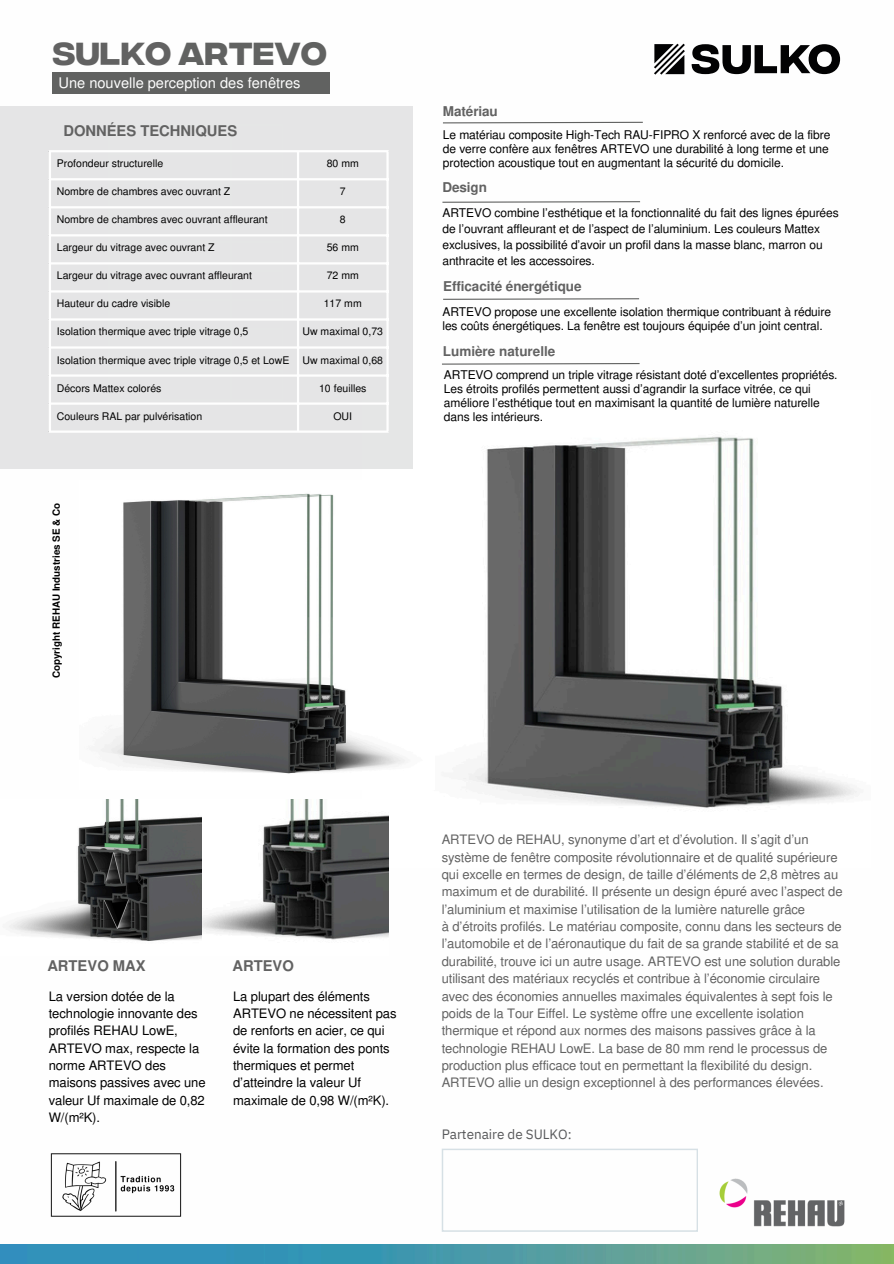
<style>
.page{position:relative;width:894px;height:1264px;background:#fff}
.page>*{position:absolute;margin:0;border:0;box-sizing:border-box;transform-origin:0 0}
.t1{font:600 31.65px "Integral CF";color:#616261}
.t2{font:700 14.7px "Nimbus San L";color:#626262}
.t3{font:14.7px "Nimbus San L";color:#fefefe}
.t4{font:700 13.5px "Nimbus San L";letter-spacing:-.005em;color:#626262}
.t5{font:13.5px "IBM Plex Sans";letter-spacing:-.005em;color:#58595b}
.t6{font:13.05px/17.4px "Nimbus San L";letter-spacing:-.005em;color:#626262}
.t7{font:13.05px/17.4px "Nimbus San L";letter-spacing:-.005em;color:#000}
.t8{font:12px/14px "Nimbus San L";letter-spacing:-.005em;color:#000}
.t9{font:10.5px "Nimbus San L";color:#000}
.t10{font:700 9.9px "Nimbus San L";color:#000}
.s1{color:#626262}
</style>
<div class="page">
<svg style="left:441px;top:1148px;width:257px;height:83px"></svg>
<img style="left:719px;top:1178px;width:126px;height:49px">
<img style="left:0;top:1244px;width:893px;height:19px">
<img style="left:388px;top:436px;width:469px;height:431px">
<img style="left:100px;top:480px;width:334px;height:309px">
<div style="left:0;top:106px;width:413px;height:363px;background:#e5e5e6"></div>
<hr style="left:49px;top:152px;width:2px;height:278px;background:#fefefe">
<hr style="left:297px;top:152px;width:2px;height:278px;background:#fefefe">
<hr style="left:386px;top:152px;width:2px;height:278px;background:#fefefe">
<hr style="left:49px;top:150px;width:339px;height:2px;background:#fefefe">
<hr style="left:49px;top:178px;width:339px;height:2px;background:#fefefe">
<hr style="left:49px;top:206px;width:339px;height:2px;background:#fefefe">
<hr style="left:49px;top:234px;width:339px;height:2px;background:#fefefe">
<hr style="left:49px;top:262px;width:339px;height:2px;background:#fefefe">
<hr style="left:49px;top:290px;width:339px;height:2px;background:#fefefe">
<hr style="left:49px;top:318px;width:339px;height:2px;background:#fefefe">
<hr style="left:49px;top:346px;width:339px;height:2px;background:#fefefe">
<hr style="left:49px;top:374px;width:339px;height:3px;background:#fefefe">
<hr style="left:49px;top:402px;width:339px;height:3px;background:#fefefe">
<hr style="left:49px;top:430px;width:339px;height:3px;background:#fefefe">
<svg style="left:443px;top:298px;width:197px;height:2px"></svg>
<svg style="left:442px;top:363px;width:198px;height:2px"></svg>
<svg style="left:442px;top:201px;width:199px;height:2px"></svg>
<svg style="left:443px;top:121px;width:200px;height:3px"></svg>
<img style="left:8px;top:799px;width:380px;height:142px">
<svg style="left:654px;top:44px;width:30px;height:31px"></svg>
<svg style="left:691px;top:44px;width:148px;height:30px"></svg>
<div style="left:53px;top:73px;width:277px;height:21px;background:#616261"></div>
<img style="left:50px;top:1153px;width:132px;height:64px">
<h5 class="t1" style="left:53px;top:37px;width:276px"><span class="s1">SULKO</span> ARTEVO</h5>
<h5 class="t3" style="left:59px;top:78px;width:243px">Une nouvelle perception des fenêtres</h5>
<h2 class="t2" style="left:63px;top:125px;width:175px">DONNÉES TECHNIQUES</h2>
<p class="t9" style="left:57px;top:160px;width:108px">Profondeur structurelle</p>
<p class="t9" style="left:326px;top:160px;width:34px">80 mm</p>
<p class="t9" style="left:57px;top:188px;width:175px">Nombre de chambres avec ouvrant Z</p>
<p class="t9" style="left:340px;top:188px;width:7px">7</p>
<p class="t9" style="left:57px;top:216px;width:212px">Nombre de chambres avec ouvrant affleurant</p>
<p class="t9" style="left:340px;top:216px;width:7px">8</p>
<p class="t9" style="left:57px;top:244px;width:159px">Largeur du vitrage avec ouvrant Z</p>
<p class="t9" style="left:326px;top:244px;width:34px">56 mm</p>
<p class="t9" style="left:57px;top:272px;width:196px">Largeur du vitrage avec ouvrant affleurant</p>
<p class="t9" style="left:326px;top:272px;width:34px">72 mm</p>
<p class="t9" style="left:57px;top:300px;width:115px">Hauteur du cadre visible</p>
<p class="t9" style="left:324px;top:300px;width:39px">117 mm</p>
<p class="t9" style="left:57px;top:328px;width:193px">Isolation thermique avec triple vitrage 0,5</p>
<p class="t9" style="left:302px;top:328px;width:82px">Uw maximal 0,73</p>
<p class="t9" style="left:57px;top:356px;width:234px">Isolation thermique avec triple vitrage 0,5 et LowE</p>
<p class="t9" style="left:302px;top:356px;width:82px">Uw maximal 0,68</p>
<p class="t9" style="left:57px;top:384px;width:106px">Décors Mattex colorés</p>
<p class="t9" style="left:319px;top:384px;width:49px">10 feuilles</p>
<p class="t9" style="left:57px;top:412px;width:147px">Couleurs RAL par pulvérisation</p>
<h3 class="t9" style="left:333px;top:412px;width:20px">OUI</h3>
<h2 class="t10" style="left:53px;top:678px;width:177px;rotate:-90deg">Copyright REHAU Industries SE &amp; Co</h2>
<p class="t4" style="left:443px;top:106px;width:56px">Matériau</p>
<h5 class="t8" style="left:443px;top:129px;width:389px">Le matériau composite High-Tech RAU-FIPRO X renforcé avec de la fibre de verre confère aux fenêtres ARTEVO une durabilité à long terme et une protection acoustique tout en augmentant la sécurité du domicile.</h5>
<h3 class="t4" style="left:442px;top:183px;width:46px">Design</h3>
<h5 class="t8" style="left:442px;top:206px;width:397px;line-height:16px">ARTEVO combine l’esthétique et la fonctionnalité du fait des lignes épurées de l’ouvrant affleurant et de l’aspect de l’aluminium. Les couleurs Mattex exclusives, la possibilité d’avoir un profil dans la masse blanc, marron ou anthracite et les accessoires.</h5>
<h3 class="t4" style="left:443px;top:281px;width:140px">Efficacité énergétique</h3>
<h5 class="t8" style="left:442px;top:306px;width:390px">ARTEVO propose une excellente isolation thermique contribuant à réduire les coûts énergétiques. La fenêtre est toujours équipée d’un joint central.</h5>
<h3 class="t4" style="left:443px;top:346px;width:114px">Lumière naturelle</h3>
<h5 class="t8" style="left:444px;top:369px;width:395px">ARTEVO comprend un triple vitrage résistant doté d’excellentes propriétés.<br>Les étroits profilés permettent aussi d’agrandir la surface vitrée, ce qui améliore l’esthétique tout en maximisant la quantité de lumière naturelle dans les intérieurs.</h5>
<p class="t2" style="left:47px;top:960px;width:100px">ARTEVO MAX</p>
<p class="t2" style="left:232px;top:960px;width:63px">ARTEVO</p>
<p class="t7" style="left:49px;top:988px;width:158px">La version dotée de la technologie innovante des profilés REHAU LowE,<br>ARTEVO max, respecte la norme ARTEVO des maisons passives avec une valeur Uf maximale de 0,82<br>W/(m²K).</p>
<h5 class="t7" style="left:233px;top:988px;width:165px">La plupart des éléments<br>ARTEVO ne nécessitent pas de renforts en acier, ce qui évite la formation des ponts thermiques et permet d’atteindre la valeur Uf maximale de 0,98 W/(m²K).</h5>
<p class="t6" style="left:441px;top:832px;width:402px">ARTEVO de REHAU, synonyme d’art et d’évolution. Il s’agit d’un système de fenêtre composite révolutionnaire et de qualité supérieure qui excelle en termes de design, de taille d’éléments de 2,8 mètres au maximum et de durabilité. Il présente un design épuré avec l’aspect de l’aluminium et maximise l’utilisation de la lumière naturelle grâce<br>à d’étroits profilés. Le matériau composite, connu dans les secteurs de l’automobile et de l’aéronautique du fait de sa grande stabilité et de sa durabilité, trouve ici un autre usage. ARTEVO est une solution durable utilisant des matériaux recyclés et contribue à l’économie circulaire avec des économies annuelles maximales équivalentes à sept fois le poids de la Tour Eiffel. Le système offre une excellente isolation thermique et répond aux normes des maisons passives grâce à la technologie REHAU LowE. La base de 80 mm rend le processus de production plus efficace tout en permettant la flexibilité du design.<br>ARTEVO allie un design exceptionnel à des performances élevées.</p>
<h1 class="t5" style="left:441px;top:1124px;width:131px">Partenaire de SULKO:</h1>
</div>
